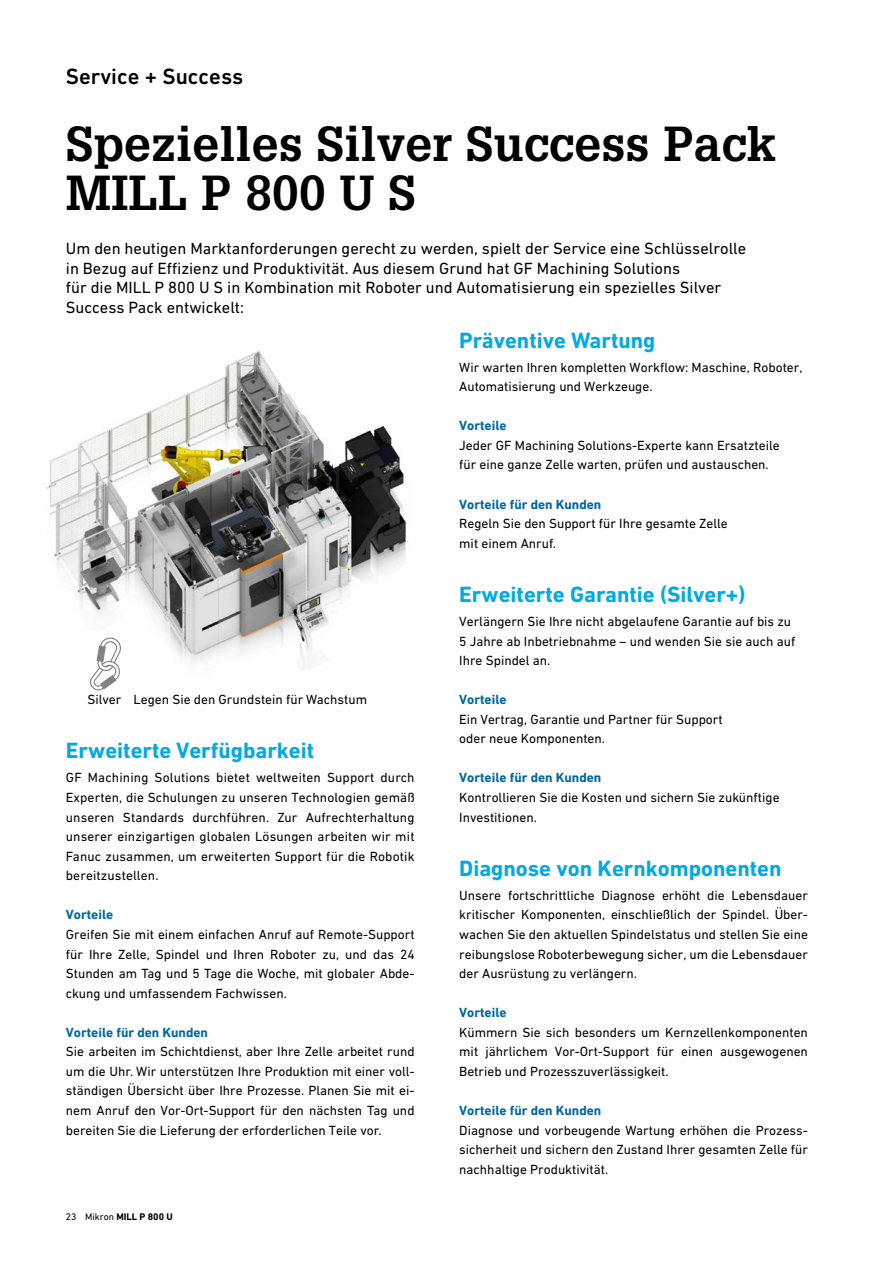
<style>
.page{position:relative;width:893px;height:1263px;background:#fff}
.page>*{position:absolute;margin:0;border:0;box-sizing:border-box;transform-origin:0 0}
.t1{font:700 48px/49.5px "Glypha LT Pro";letter-spacing:.005em;color:#000}
.t2{font:700 22.5px "DIN Next W1 G";color:#00aae5}
.t3{font:500 22.5px "DIN Next W1 G";color:#000}
.t4{font:16.5px/19.5px "DIN Next W1 G";color:#000}
.t5{font:13.5px/19.5px "DIN Next W1 G";color:#000;text-align:justify}
.t6{font:700 13.5px "DIN Next W1 G";color:#0067a2}
.t7{font:700 9.75px "DIN Next W1 G";color:#000}
.s1{font-weight:400}
</style>
<div class="page">
<img style="left:47px;top:350px;width:360px;height:320px">
<svg style="left:88px;top:637px;width:34px;height:54px"></svg>
<h2 class="t3" style="left:66px;top:64px;width:179px">Service + Success</h2>
<h1 class="t1" style="left:66px;top:118px;width:712px">Spezielles Silver Success Pack<br>MILL P 800 U S</h1>
<p class="t4" style="left:66px;top:239px;width:682px">Um den heutigen Marktanforderungen gerecht zu werden, spielt der Service eine Schlüsselrolle in Bezug auf Effizienz und Produktivität. Aus diesem Grund hat GF Machining Solutions<br>für die MILL P 800 U S in Kombination mit Roboter und Automatisierung ein spezielles Silver Success Pack entwickelt:</p>
<p class="t5" style="left:87px;top:690px;width:281px">Silver Legen Sie den Grundstein für Wachstum</p>
<h2 class="t2" style="left:66px;top:737px;width:250px">Erweiterte Verfügbarkeit</h2>
<p class="t5" style="left:66px;top:768px;width:350px">GF Machining Solutions bietet weltweiten Support durch Experten, die Schulungen zu unseren Technologien gemäß unseren Standards durchführen. Zur Aufrechterhaltung unserer einzigartigen globalen Lösungen arbeiten wir mit Fanuc zusammen, um erweiterten Support für die Robotik bereitzustellen.</p>
<p class="t6" style="left:66px;top:907px;width:49px">Vorteile</p>
<p class="t5" style="left:66px;top:924px;width:350px">Greifen Sie mit einem einfachen Anruf auf Remote-Support für Ihre Zelle, Spindel und Ihren Roboter zu, und das 24<br>Stunden am Tag und 5 Tage die Woche, mit globaler Abde&shy;ckung und umfassendem Fachwissen.</p>
<p class="t6" style="left:66px;top:1024px;width:144px">Vorteile für den Kunden</p>
<p class="t5" style="left:66px;top:1042px;width:350px">Sie arbeiten im Schichtdienst, aber Ihre Zelle arbeitet rund um die Uhr. Wir unterstützen Ihre Produktion mit einer voll&shy;ständigen Übersicht über Ihre Prozesse. Planen Sie mit ei&shy;nem Anruf den Vor-Ort-Support für den nächsten Tag und bereiten Sie die Lieferung der erforderlichen Teile vor.</p>
<p class="t7" style="left:66px;top:1211px;width:108px"><span class="s1">23 Mikron</span> MILL P 800 U</p>
<h2 class="t2" style="left:459px;top:327px;width:198px">Präventive Wartung</h2>
<p class="t5" style="left:459px;top:357px;width:345px">Wir warten Ihren kompletten Workflow: Maschine, Roboter,<br>Automatisierung und Werkzeuge.</p>
<p class="t6" style="left:459px;top:418px;width:49px">Vorteile</p>
<p class="t5" style="left:459px;top:435px;width:322px">Jeder GF Machining Solutions-Experte kann Ersatzteile für eine ganze Zelle warten, prüfen und austauschen.</p>
<p class="t6" style="left:459px;top:496px;width:144px">Vorteile für den Kunden</p>
<p class="t5" style="left:459px;top:514px;width:270px">Regeln Sie den Support für Ihre gesamte Zelle mit einem Anruf.</p>
<h2 class="t2" style="left:459px;top:581px;width:288px">Erweiterte Garantie (Silver+)</h2>
<p class="t5" style="left:459px;top:611px;width:338px;text-align:left">Verlängern Sie Ihre nicht abgelaufene Garantie auf bis zu<br>5 Jahre ab Inbetriebnahme – und wenden Sie sie auch auf<br>Ihre Spindel an.</p>
<p class="t6" style="left:459px;top:692px;width:49px">Vorteile</p>
<p class="t5" style="left:459px;top:709px;width:265px">Ein Vertrag, Garantie und Partner für Support oder neue Komponenten.</p>
<p class="t6" style="left:459px;top:770px;width:144px">Vorteile für den Kunden</p>
<p class="t5" style="left:459px;top:787px;width:322px">Kontrollieren Sie die Kosten und sichern Sie zukünftige<br>Investitionen.</p>
<h2 class="t2" style="left:459px;top:855px;width:324px">Diagnose von Kernkomponenten</h2>
<p class="t5" style="left:459px;top:885px;width:350px">Unsere fortschrittliche Diagnose erhöht die Lebensdauer kritischer Komponenten, einschließlich der Spindel. Über&shy;wachen Sie den aktuellen Spindelstatus und stellen Sie eine reibungslose Roboterbewegung sicher, um die Lebensdauer der Ausrüstung zu verlängern.</p>
<p class="t6" style="left:459px;top:1005px;width:49px">Vorteile</p>
<p class="t5" style="left:459px;top:1022px;width:350px">Kümmern Sie sich besonders um Kernzellenkomponenten mit jährlichem Vor-Ort-Support für einen ausgewogenen Betrieb und Prozesszuverlässigkeit.</p>
<p class="t6" style="left:459px;top:1102px;width:144px">Vorteile für den Kunden</p>
<p class="t5" style="left:459px;top:1120px;width:350px">Diagnose und vorbeugende Wartung erhöhen die Prozess&shy;sicherheit und sichern den Zustand Ihrer gesamten Zelle für nachhaltige Produktivität.</p>
</div>
